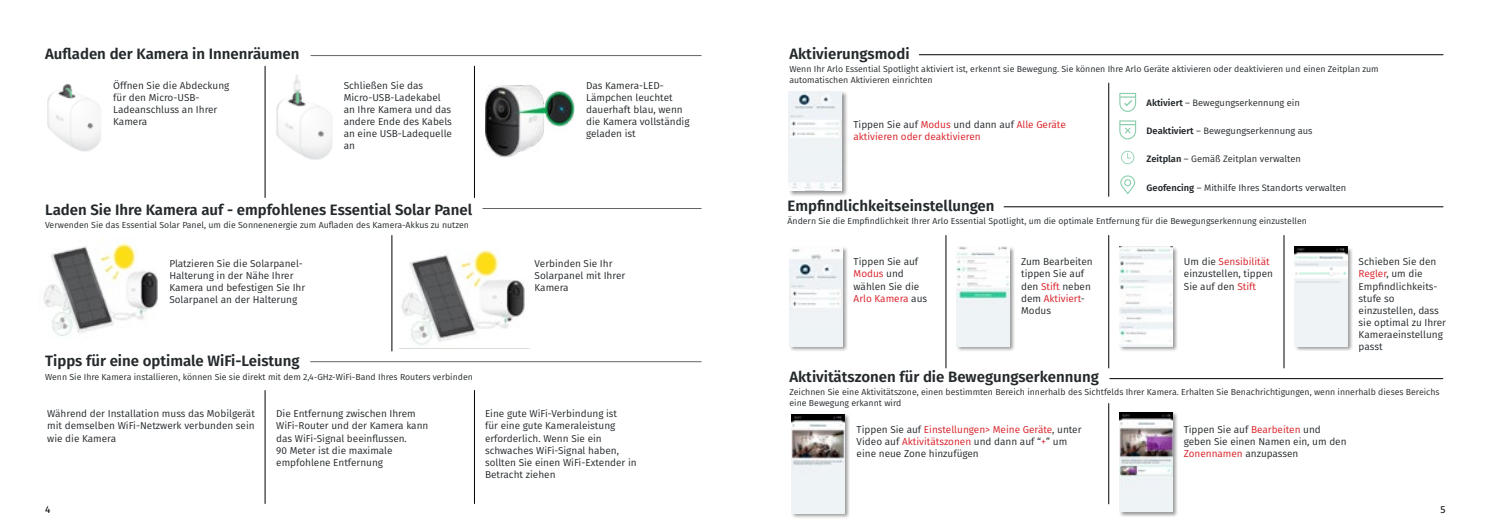
<style>
.page{position:relative;width:1489px;height:525px;background:#fff}
.page>*{position:absolute;margin:0;border:0;box-sizing:border-box;transform-origin:0 0}
.t1{font:600 15px "Fira Sans";color:#24292c}
.t2{font:10px/12px "Fira Sans";color:#24292c}
.t3{font:10px/12px "Fira Sans";color:#d81d24}
.t4{font:10px "Fira Sans";color:#000}
.t5{font:9.25px "Fira Sans";color:#24292c}
.t6{font:8.75px/10.5px "Fira Sans";color:#24292c}
.s1{font-weight:600}
.s2{color:#24292c}
.s3{color:#d81d24}
.s4{color:#d42637}
</style>
<div class="page">
<hr style="left:483px;top:208px;width:218px;height:1px;background:#636466">
<hr style="left:311px;top:55px;width:390px;height:1px;background:#636466">
<hr style="left:310px;top:361px;width:391px;height:1px;background:#636466">
<img style="left:276px;top:75px;width:56px;height:85px">
<img style="left:43px;top:238px;width:115px;height:98px">
<img style="left:486px;top:85px;width:89px;height:72px">
<img style="left:399px;top:250px;width:131px;height:99px">
<img style="left:47px;top:84px;width:54px;height:68px">
<hr style="left:265px;top:66px;width:1px;height:131px;background:#000">
<hr style="left:474px;top:66px;width:1px;height:131px;background:#000">
<hr style="left:391px;top:235px;width:1px;height:116px;background:#000">
<hr style="left:265px;top:390px;width:1px;height:113px;background:#000">
<hr style="left:474px;top:390px;width:1px;height:113px;background:#000">
<hr style="left:1003px;top:206px;width:439px;height:1px;background:#000">
<hr style="left:919px;top:54px;width:523px;height:1px;background:#000">
<hr style="left:1109px;top:378px;width:333px;height:1px;background:#000">
<hr style="left:1108px;top:83px;width:1px;height:113px;background:#000">
<hr style="left:1108px;top:403px;width:1px;height:100px;background:#000">
<hr style="left:945px;top:235px;width:1px;height:133px;background:#000">
<hr style="left:1108px;top:235px;width:1px;height:133px;background:#000">
<hr style="left:1283px;top:235px;width:1px;height:133px;background:#000">
<svg style="left:1119px;top:93px;width:17px;height:19px"></svg>
<svg style="left:1119px;top:120px;width:17px;height:19px"></svg>
<svg style="left:1121px;top:151px;width:13px;height:13px"></svg>
<svg style="left:1120px;top:175px;width:15px;height:19px"></svg>
<div style="left:955px;top:246px;width:59px;height:105px;background:#000;opacity:.4"></div>
<img style="left:956px;top:247px;width:53px;height:99px">
<div style="left:1295px;top:247px;width:57px;height:104px;background:#000;opacity:.4"></div>
<img style="left:1294px;top:247px;width:52px;height:99px">
<div style="left:789px;top:246px;width:58px;height:105px;background:#000;opacity:.4"></div>
<img style="left:789px;top:247px;width:53px;height:99px">
<div style="left:790px;top:413px;width:59px;height:105px;background:#000;opacity:.4"></div>
<img style="left:791px;top:414px;width:53px;height:99px">
<div style="left:1118px;top:411px;width:59px;height:105px;background:#000;opacity:.4"></div>
<img style="left:1119px;top:412px;width:53px;height:99px">
<div style="left:789px;top:90px;width:58px;height:107px;background:#000;opacity:.4"></div>
<img style="left:788px;top:91px;width:53px;height:99px">
<div style="left:1118px;top:246px;width:59px;height:105px;background:#000;opacity:.4"></div>
<img style="left:1119px;top:247px;width:53px;height:99px">
<h1 class="t1" style="left:45px;top:41px;width:256px">Aufladen der Kamera in Innenräumen</h1>
<h1 class="t1" style="left:789px;top:41px;width:122px">Aktivierungsmodi</h1>
<p class="t2" style="left:113px;top:79px;width:118px">Öffnen Sie die Abdeckung für den Micro-USB-<br>Ladeanschluss an Ihrer<br>Kamera</p>
<p class="t2" style="left:344px;top:79px;width:110px">Schließen Sie das<br>Micro-USB-Ladekabel an Ihre Kamera und das andere Ende des Kabels an eine USB-Ladequelle an</p>
<h1 class="t1" style="left:45px;top:197px;width:428px">Laden Sie Ihre Kamera auf - empfohlenes Essential Solar Panel</h1>
<p class="t6" style="left:45px;top:220px;width:425px">Verwenden Sie das Essential Solar Panel, um die Sonnenenergie zum Aufladen des Kamera-Akkus zu nutzen</p>
<p class="t2" style="left:586px;top:79px;width:105px">Das Kamera-LED-<br>Lämpchen leuchtet dauerhaft blau, wenn die Kamera vollständig geladen ist</p>
<p class="t6" style="left:789px;top:64px;width:591px">Wenn Ihr Arlo Essential Spotlight aktiviert ist, erkennt sie Bewegung. Sie können Ihre Arlo Geräte aktivieren oder deaktivieren und einen Zeitplan zum automatischen Aktivieren einrichten</p>
<p class="t5" style="left:1146px;top:96px;width:155px"><span class="s1">Aktiviert</span> – Bewegungserkennung ein</p>
<p class="t5" style="left:1146px;top:124px;width:167px"><span class="s1">Deaktiviert</span> – Bewegungserkennung aus</p>
<p class="t5" style="left:1146px;top:152px;width:156px"><span class="s1">Zeitplan</span> – Gemäß Zeitplan verwalten</p>
<p class="t5" style="left:1146px;top:180px;width:201px"><span class="s1">Geofencing</span> – Mithilfe Ihres Standorts verwalten</p>
<p class="t6" style="left:787px;top:215px;width:521px">Ändern Sie die Empfindlichkeit Ihrer Arlo Essential Spotlight, um die optimale Entfernung für die Bewegungserkennung einzustellen</p>
<p class="t3" style="left:853px;top:118px;width:214px"><span class="s2">Tippen Sie auf</span> Modus <span class="s2">und dann auf</span> Alle Geräte aktivieren oder deaktivieren</p>
<h1 class="t1" style="left:787px;top:193px;width:208px">Empfindlichkeitseinstellungen</h1>
<p class="t2" style="left:169px;top:257px;width:137px">Platzieren Sie die Solarpanel-<br>Halterung in der Nähe Ihrer<br>Kamera und befestigen Sie Ihr<br>Solarpanel an der Halterung</p>
<p class="t2" style="left:534px;top:257px;width:92px">Verbinden Sie Ihr<br>Solarpanel mit Ihrer<br>Kamera</p>
<p class="t2" style="left:853px;top:255px;width:75px">Tippen Sie auf<br><span class="s3">Modus</span> und wählen Sie die<br><span class="s3">Arlo Kamera</span> aus</p>
<p class="t2" style="left:1021px;top:255px;width:73px">Zum Bearbeiten tippen Sie auf den <span class="s3">Stift</span> neben dem <span class="s3">Aktiviert</span>-<br>Modus</p>
<p class="t2" style="left:1183px;top:255px;width:91px">Um die <span class="s3">Sensibilität </span>einzustellen, tippen<br>Sie auf den <span class="s3">Stift</span></p>
<p class="t2" style="left:1358px;top:255px;width:89px">Schieben Sie den<br><span class="s3">Regler</span>, um die<br>Empfindlichkeits&shy;stufe so einzustellen, dass sie optimal zu Ihrer<br>Kameraeinstellung passt</p>
<h1 class="t1" style="left:45px;top:348px;width:256px">Tipps für eine optimale WiFi-Leistung</h1>
<p class="t6" style="left:45px;top:371px;width:429px">Wenn Sie Ihre Kamera installieren, können Sie sie direkt mit dem 2,4-GHz-WiFi-Band Ihres Routers verbinden</p>
<h1 class="t1" style="left:789px;top:364px;width:311px">Aktivitätszonen für die Bewegungserkennung</h1>
<p class="t2" style="left:47px;top:407px;width:209px;text-align:justify">Während der Installation muss das Mobilgerät mit demselben WiFi-Netzwerk verbunden sein wie die Kamera</p>
<p class="t2" style="left:276px;top:407px;width:154px">Die Entfernung zwischen Ihrem<br>WiFi-Router und der Kamera kann das WiFi-Signal beeinflussen.<br>90 Meter ist die maximale empfohlene Entfernung</p>
<p class="t2" style="left:485px;top:407px;width:153px">Eine gute WiFi-Verbindung ist<br>für eine gute Kameraleistung erforderlich. Wenn Sie ein schwaches WiFi-Signal haben, sollten Sie einen WiFi-Extender in<br>Betracht ziehen</p>
<p class="t6" style="left:789px;top:386px;width:651px">Zeichnen Sie eine Aktivitätszone, einen bestimmten Bereich innerhalb des Sichtfelds Ihrer Kamera. Erhalten Sie Benachrichtigungen, wenn innerhalb dieses Bereichs eine Bewegung erkannt wird</p>
<p class="t2" style="left:856px;top:422px;width:226px">Tippen Sie auf <span class="s3">Einstellungen&gt; Meine Geräte</span>, unter<br>Video auf <span class="s3">Aktivitätszonen</span> und dann auf “<span class="s4">+</span>” um eine neue Zone hinzufügen</p>
<p class="t2" style="left:1183px;top:422px;width:164px">Tippen Sie auf <span class="s3">Bearbeiten</span> und geben Sie einen Namen ein, um den<br><span class="s3">Zonennamen</span> anzupassen</p>
<p class="t4" style="left:45px;top:501px;width:7px">4</p>
<p class="t4" style="left:1440px;top:501px;width:7px">5</p>
</div>
